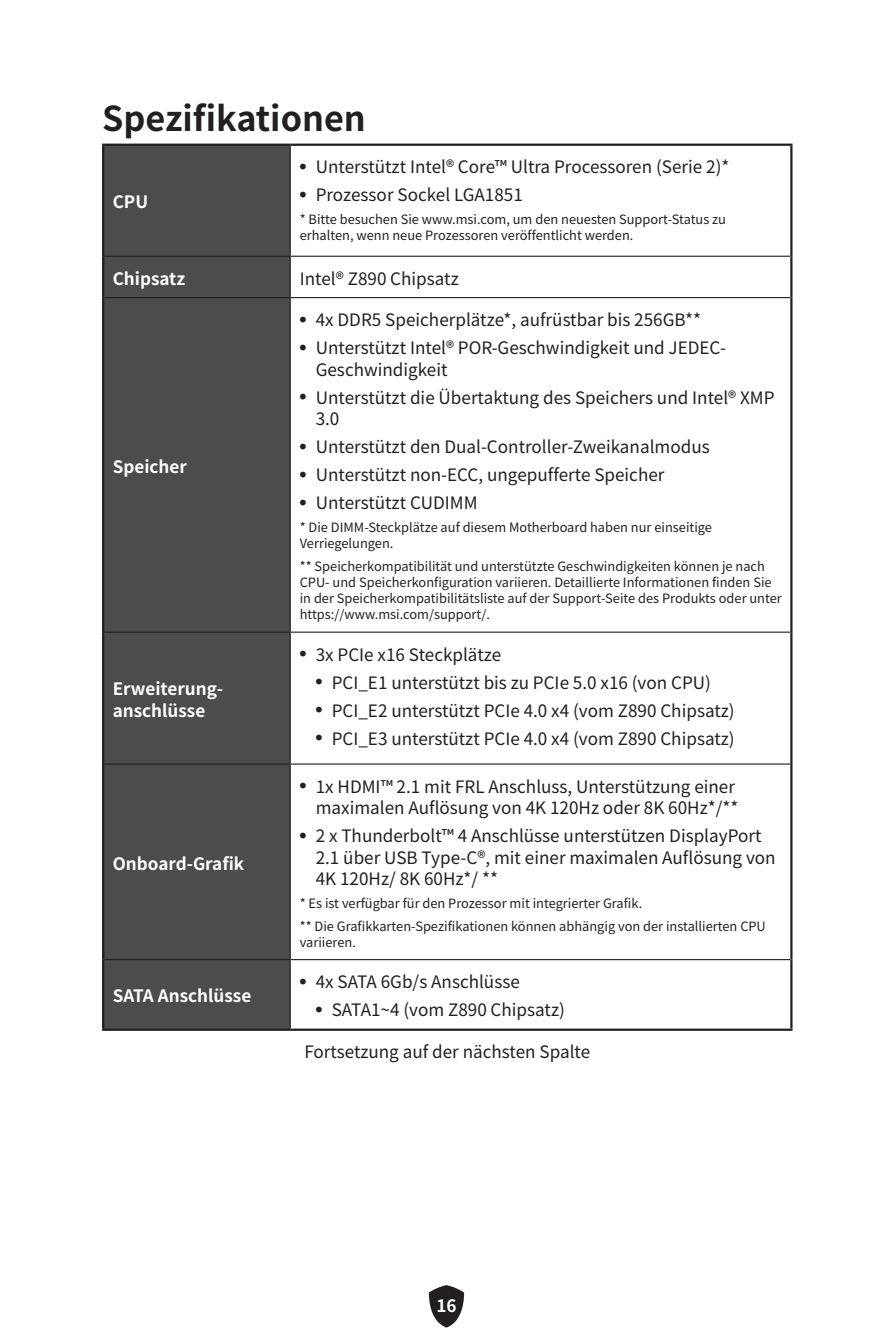
<style>
.page{position:relative;width:893px;height:1340px;background:#fff}
.page>*{position:absolute;margin:0;border:0;box-sizing:border-box;transform-origin:0 0}
.t1{font:700 34.2px "Noto Sans CJ Ktc";color:#231f20}
.t2{font:17.1px/21.6px "Noto Sans CJ Ktc";color:#231f20}
.t3{font:700 17.1px/21.6px "Noto Sans CJ Ktc";color:#fff}
.t4{font:12.83px/16.2px "Noto Sans CJ Ktc";color:#231f20}
</style>
<div class="page">
<svg style="left:429px;top:1285px;width:35px;height:42px"></svg>
<div style="left:104px;top:146px;width:186px;height:882px;background:#4b4c4d"></div>
<hr style="left:290px;top:256px;width:500px;height:1px;background:#231f20">
<hr style="left:290px;top:297px;width:500px;height:1px;background:#231f20">
<hr style="left:290px;top:631px;width:500px;height:1px;background:#231f20">
<hr style="left:104px;top:297px;width:186px;height:1px;background:#231f20">
<hr style="left:104px;top:631px;width:186px;height:1px;background:#231f20">
<hr style="left:790px;top:146px;width:2px;height:110px;background:#231f20">
<hr style="left:790px;top:256px;width:2px;height:41px;background:#231f20">
<hr style="left:790px;top:297px;width:2px;height:335px;background:#231f20">
<hr style="left:790px;top:632px;width:2px;height:132px;background:#231f20">
<hr style="left:790px;top:764px;width:2px;height:195px;background:#231f20">
<hr style="left:790px;top:959px;width:2px;height:69px;background:#231f20">
<hr style="left:102px;top:1028px;width:188px;height:2px;background:#231f20">
<hr style="left:290px;top:1028px;width:502px;height:2px;background:#231f20">
<hr style="left:102px;top:256px;width:2px;height:41px;background:#231f20">
<hr style="left:102px;top:297px;width:2px;height:335px;background:#231f20">
<hr style="left:102px;top:632px;width:2px;height:132px;background:#231f20">
<hr style="left:102px;top:764px;width:2px;height:195px;background:#231f20">
<hr style="left:102px;top:959px;width:2px;height:69px;background:#231f20">
<hr style="left:290px;top:257px;width:1px;height:40px;background:#231f20">
<hr style="left:290px;top:298px;width:1px;height:333px;background:#231f20">
<hr style="left:290px;top:632px;width:1px;height:131px;background:#231f20">
<hr style="left:290px;top:764px;width:1px;height:195px;background:#231f20">
<hr style="left:290px;top:960px;width:1px;height:68px;background:#231f20">
<hr style="left:290px;top:146px;width:1px;height:110px;background:#231f20">
<hr style="left:104px;top:256px;width:186px;height:1px;background:#231f20">
<hr style="left:102px;top:144px;width:188px;height:2px;background:#231f20">
<hr style="left:102px;top:146px;width:2px;height:110px;background:#231f20">
<hr style="left:290px;top:144px;width:502px;height:2px;background:#231f20">
<hr style="left:104px;top:763px;width:186px;height:1px;background:#231f20">
<hr style="left:290px;top:763px;width:500px;height:1px;background:#231f20">
<hr style="left:104px;top:959px;width:186px;height:1px;background:#231f20">
<hr style="left:290px;top:959px;width:500px;height:1px;background:#231f20">
<h1 class="t1" style="left:102px;top:99px;width:265px">Spezifikationen</h1>
<p class="t3" style="left:113px;top:192px;width:37px">CPU</p>
<p class="t2" style="left:300px;top:157px;width:431px"><sup>●</sup> Unterstützt Intel® Core™ Ultra Processoren (Serie 2)*</p>
<p class="t2" style="left:300px;top:185px;width:225px"><sup>●</sup> Prozessor Sockel LGA1851</p>
<p class="t4" style="left:300px;top:211px;width:428px">* Bitte besuchen Sie www.msi.com, um den neuesten Support-Status zu erhalten, wenn neue Prozessoren veröffentlicht werden.</p>
<p class="t3" style="left:113px;top:268px;width:74px">Chipsatz</p>
<p class="t2" style="left:300px;top:268px;width:161px">Intel® Z890 Chipsatz</p>
<p class="t3" style="left:113px;top:456px;width:76px">Speicher</p>
<p class="t3" style="left:113px;top:678px;width:112px">Erweiterung&shy;anschlüsse</p>
<p class="t3" style="left:113px;top:853px;width:133px">Onboard-Grafik</p>
<p class="t3" style="left:113px;top:985px;width:140px">SATA Anschlüsse</p>
<p class="t2" style="left:300px;top:309px;width:403px"><sup>●</sup> 4x DDR5 Speicherplätze*, aufrüstbar bis 256GB**</p>
<p class="t2" style="left:316px;top:337px;width:412px;text-indent:-16px"><sup>●</sup> Unterstützt Intel® POR-Geschwindigkeit und JEDEC-<br>Geschwindigkeit</p>
<p class="t2" style="left:316px;top:387px;width:460px;text-indent:-16px"><sup>●</sup> Unterstützt die Übertaktung des Speichers und Intel® XMP<br>3.0</p>
<p class="t2" style="left:300px;top:437px;width:411px"><sup>●</sup> Unterstützt den Dual-Controller-Zweikanalmodus</p>
<p class="t2" style="left:300px;top:464px;width:366px"><sup>●</sup> Unterstützt non-ECC, ungepufferte Speicher</p>
<p class="t2" style="left:300px;top:492px;width:179px"><sup>●</sup> Unterstützt CUDIMM</p>
<p class="t4" style="left:300px;top:519px;width:414px">* Die DIMM-Steckplätze auf diesem Motherboard haben nur einseitige<br>Verriegelungen.</p>
<p class="t4" style="left:300px;top:558px;width:484px">** Speicherkompatibilität und unterstützte Geschwindigkeiten können je nach CPU- und Speicherkonfiguration variieren. Detaillierte Informationen finden Sie in der Speicherkompatibilitätsliste auf der Support-Seite des Produkts oder unter https://www.msi.com/support/.</p>
<p class="t2" style="left:300px;top:644px;width:203px"><sup>●</sup> 3x PCIe x16 Steckplätze</p>
<p class="t2" style="left:316px;top:672px;width:397px"><sup>●</sup> PCI_E1 unterstützt bis zu PCIe 5.0 x16 (von CPU)</p>
<p class="t2" style="left:316px;top:700px;width:420px"><sup>●</sup> PCI_E2 unterstützt PCIe 4.0 x4 (vom Z890 Chipsatz)</p>
<p class="t2" style="left:316px;top:728px;width:420px"><sup>●</sup> PCI_E3 unterstützt PCIe 4.0 x4 (vom Z890 Chipsatz)</p>
<p class="t2" style="left:300px;top:776px;width:440px;text-align:right"><sup>●</sup> 1x HDMI™ 2.1 mit FRL Anschluss, Unterstützung einer maximalen Auflösung von 4K 120Hz oder 8K 60Hz*/**</p>
<p class="t2" style="left:316px;top:825px;width:461px;text-indent:-16px"><sup>●</sup> 2 x Thunderbolt™ 4 Anschlüsse unterstützen DisplayPort<br>2.1 über USB Type-C®, mit einer maximalen Auflösung von<br>4K 120Hz/ 8K 60Hz*/ **</p>
<p class="t4" style="left:300px;top:892px;width:468px;line-height:22.5px">* Es ist verfügbar für den Prozessor mit integrierter Grafik.<br>** Die Grafikkarten-Spezifikationen können abhängig von der installierten CPU</p>
<p class="t4" style="left:300px;top:934px;width:58px">variieren.</p>
<p class="t2" style="left:300px;top:971px;width:222px"><sup>●</sup> 4x SATA 6Gb/s Anschlüsse</p>
<p class="t2" style="left:316px;top:999px;width:251px"><sup>●</sup> SATA1~4 (vom Z890 Chipsatz)</p>
<p class="t2" style="left:304px;top:1041px;width:287px">Fortsetzung auf der nächsten Spalte</p>
<p class="t3" style="left:436px;top:1295px;width:22px">16</p>
</div>
